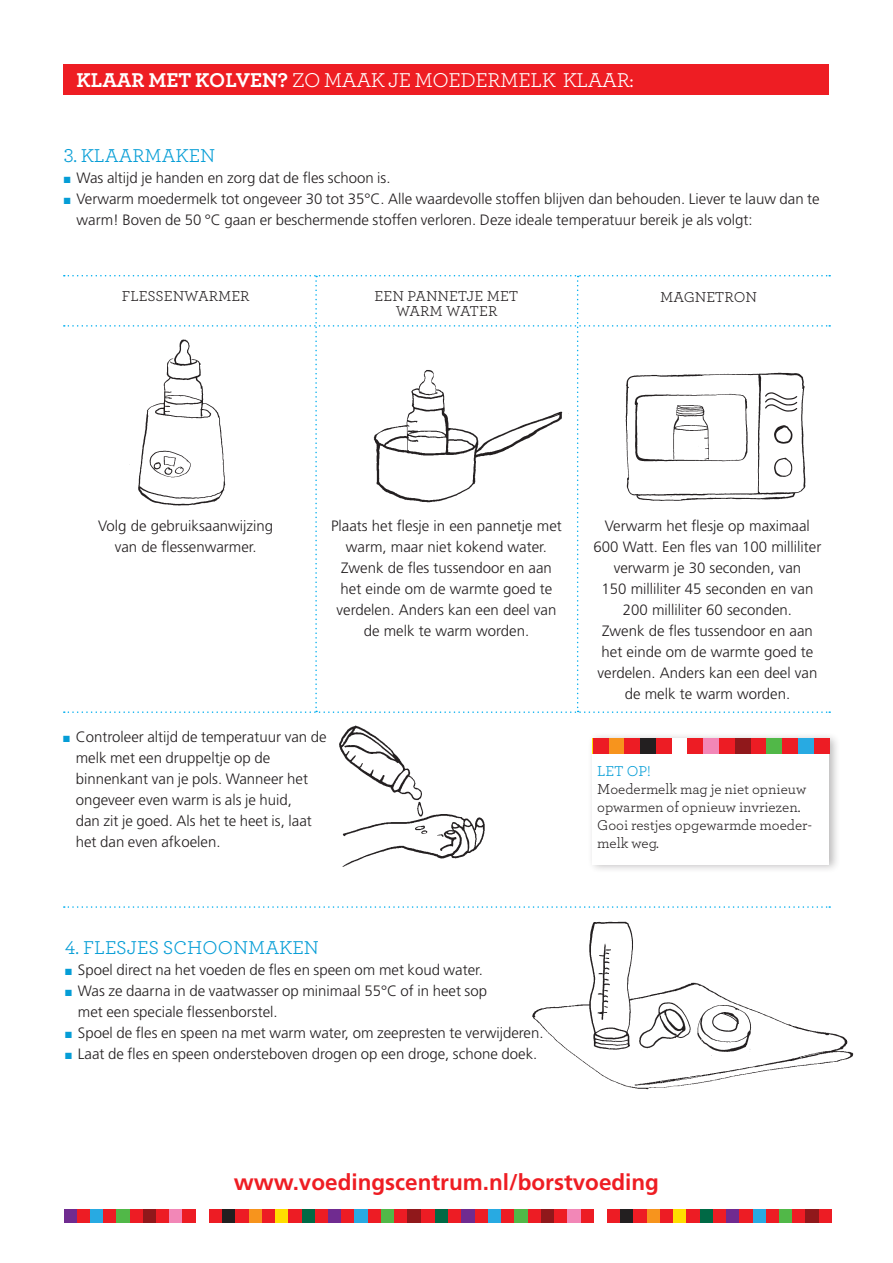
<style>
.page{position:relative;width:893px;height:1263px;background:#fff}
.page>*{position:absolute;margin:0;border:0;box-sizing:border-box;transform-origin:0 0}
.t1{font:700 22.5px "Frutiger";color:#ee1d23}
._01_vlag{font:21px "Archer";letter-spacing:-.02em;color:#fff}
.kopje_archer{font:19.5px "Archer";color:#059dd6}
._01_vlag-2{font:19.5px "Archer";color:#059dd6}
._01_vlag-3{font:300 15px/21px "Frutiger";color:#231f20}
.body_inspring{font:300 15px "Frutiger";color:#231f20}
._01_vlag-4{font:15px "Archer";color:#231f20}
.tussenkopje_archer_z{font:15px "Archer";color:#231f20}
._01_vlag-5{font:15px "Archer";color:#059dd6}
.s1{font-weight:700}
.s2{color:#059dd6}
</style>
<div class="page">
<div style="left:587px;top:731px;width:253px;height:143px;background:#231f20;opacity:.3"></div>
<div style="left:593px;top:739px;width:236px;height:126px;background:#fff"></div>
<div style="left:593px;top:738px;width:16px;height:16px;background:#ed1c24"></div>
<div style="left:609px;top:738px;width:15px;height:16px;background:#f7941d"></div>
<div style="left:624px;top:738px;width:16px;height:16px;background:#ed1c24"></div>
<div style="left:640px;top:738px;width:16px;height:16px;background:#231f20"></div>
<div style="left:656px;top:738px;width:16px;height:16px;background:#ed1c24"></div>
<div style="left:672px;top:738px;width:16px;height:16px;background:#fff"></div>
<div style="left:688px;top:738px;width:15px;height:16px;background:#ed1c24"></div>
<div style="left:703px;top:738px;width:16px;height:16px;background:#f287b7"></div>
<div style="left:719px;top:738px;width:16px;height:16px;background:#ed1c24"></div>
<div style="left:735px;top:738px;width:16px;height:16px;background:#90181b"></div>
<div style="left:751px;top:738px;width:15px;height:16px;background:#ed1c24"></div>
<div style="left:766px;top:738px;width:16px;height:16px;background:#51b848"></div>
<div style="left:782px;top:738px;width:16px;height:16px;background:#ed1c24"></div>
<div style="left:798px;top:738px;width:16px;height:16px;background:#28aae2"></div>
<div style="left:814px;top:738px;width:15px;height:16px;background:#ed1c24"></div>
<img style="left:339px;top:725px;width:146px;height:142px">
<svg style="left:64px;top:275px;width:766px;height:438px"></svg>
<img style="left:532px;top:921px;width:322px;height:169px">
<svg style="left:64px;top:906px;width:766px;height:2px"></svg>
<svg style="left:831px;top:1210px;width:1px;height:13px"></svg>
<div style="left:818px;top:1210px;width:13px;height:13px;background:#ed1c24"></div>
<div style="left:805px;top:1210px;width:13px;height:13px;background:#90181b"></div>
<div style="left:792px;top:1210px;width:13px;height:13px;background:#ed1c24"></div>
<div style="left:779px;top:1210px;width:13px;height:13px;background:#51b848"></div>
<div style="left:765px;top:1210px;width:14px;height:13px;background:#ed1c24"></div>
<div style="left:752px;top:1210px;width:13px;height:13px;background:#28aae2"></div>
<div style="left:739px;top:1210px;width:13px;height:13px;background:#ed1c24"></div>
<div style="left:726px;top:1210px;width:13px;height:13px;background:#702b90"></div>
<div style="left:712px;top:1210px;width:14px;height:13px;background:#ed1c24"></div>
<div style="left:699px;top:1210px;width:13px;height:13px;background:#006945"></div>
<div style="left:686px;top:1210px;width:13px;height:13px;background:#ed1c24"></div>
<div style="left:673px;top:1210px;width:13px;height:13px;background:#ffde00"></div>
<div style="left:659px;top:1210px;width:14px;height:13px;background:#ed1c24"></div>
<div style="left:646px;top:1210px;width:13px;height:13px;background:#f7941d"></div>
<div style="left:633px;top:1210px;width:13px;height:13px;background:#ed1c24"></div>
<div style="left:620px;top:1210px;width:13px;height:13px;background:#231f20"></div>
<div style="left:607px;top:1210px;width:13px;height:13px;background:#ed1c24"></div>
<div style="left:580px;top:1210px;width:13px;height:13px;background:#ed1c24"></div>
<div style="left:567px;top:1210px;width:13px;height:13px;background:#f287b7"></div>
<div style="left:554px;top:1210px;width:13px;height:13px;background:#ed1c24"></div>
<div style="left:540px;top:1210px;width:14px;height:13px;background:#90181b"></div>
<div style="left:527px;top:1210px;width:13px;height:13px;background:#ed1c24"></div>
<div style="left:514px;top:1210px;width:13px;height:13px;background:#51b848"></div>
<div style="left:501px;top:1210px;width:13px;height:13px;background:#ed1c24"></div>
<div style="left:487px;top:1210px;width:14px;height:13px;background:#28aae2"></div>
<div style="left:474px;top:1210px;width:13px;height:13px;background:#ed1c24"></div>
<div style="left:461px;top:1210px;width:13px;height:13px;background:#702b90"></div>
<div style="left:448px;top:1210px;width:13px;height:13px;background:#ed1c24"></div>
<div style="left:435px;top:1210px;width:13px;height:13px;background:#006945"></div>
<div style="left:423px;top:1210px;width:12px;height:13px;background:#ed1c24"></div>
<div style="left:420px;top:1210px;width:13px;height:13px;background:#ed1c24"></div>
<div style="left:407px;top:1210px;width:13px;height:13px;background:#90181b"></div>
<div style="left:394px;top:1210px;width:13px;height:13px;background:#ed1c24"></div>
<div style="left:381px;top:1210px;width:13px;height:13px;background:#51b848"></div>
<div style="left:367px;top:1210px;width:14px;height:13px;background:#ed1c24"></div>
<div style="left:354px;top:1210px;width:13px;height:13px;background:#28aae2"></div>
<div style="left:341px;top:1210px;width:13px;height:13px;background:#ed1c24"></div>
<div style="left:328px;top:1210px;width:13px;height:13px;background:#702b90"></div>
<div style="left:314px;top:1210px;width:14px;height:13px;background:#ed1c24"></div>
<div style="left:301px;top:1210px;width:13px;height:13px;background:#006945"></div>
<div style="left:288px;top:1210px;width:13px;height:13px;background:#ed1c24"></div>
<div style="left:275px;top:1210px;width:13px;height:13px;background:#ffde00"></div>
<div style="left:261px;top:1210px;width:14px;height:13px;background:#ed1c24"></div>
<div style="left:248px;top:1210px;width:13px;height:13px;background:#f7941d"></div>
<div style="left:235px;top:1210px;width:13px;height:13px;background:#ed1c24"></div>
<div style="left:222px;top:1210px;width:13px;height:13px;background:#231f20"></div>
<div style="left:209px;top:1210px;width:13px;height:13px;background:#ed1c24"></div>
<div style="left:182px;top:1210px;width:13px;height:13px;background:#ed1c24"></div>
<div style="left:169px;top:1210px;width:13px;height:13px;background:#f287b7"></div>
<div style="left:156px;top:1210px;width:13px;height:13px;background:#ed1c24"></div>
<div style="left:142px;top:1210px;width:14px;height:13px;background:#90181b"></div>
<div style="left:129px;top:1210px;width:13px;height:13px;background:#ed1c24"></div>
<div style="left:116px;top:1210px;width:13px;height:13px;background:#51b848"></div>
<div style="left:103px;top:1210px;width:13px;height:13px;background:#ed1c24"></div>
<div style="left:89px;top:1210px;width:14px;height:13px;background:#28aae2"></div>
<div style="left:76px;top:1210px;width:13px;height:13px;background:#ed1c24"></div>
<div style="left:64px;top:1210px;width:12px;height:13px;background:#702b90"></div>
<div style="left:64px;top:64px;width:765px;height:30px;background:#ee1d23"></div>
<p class="_01_vlag" style="left:77px;top:66px;width:559px"><span class="s1">KLAAR MET KOLVEN?</span> ZO MAAK JE MOEDERMELK KLAAR:</p>
<p class="_01_vlag-2" style="left:64px;top:142px;width:153px">3. KLAARMAKEN</p>
<p class="_01_vlag-3" style="left:64px;top:167px;width:328px"><span class="s2">■</span> Was altijd je handen en zorg dat de fles schoon is.</p>
<p class="_01_vlag-3" style="left:77px;top:188px;width:745px;text-indent:-13px"><span class="s2">■</span> Verwarm moedermelk tot ongeveer 30 tot 35°C. Alle waardevolle stoffen blijven dan behouden. Liever te lauw dan te warm! Boven de 50 °C gaan er beschermende stoffen verloren. Deze ideale temperatuur bereik je als volgt:</p>
<p class="tussenkopje_archer_z" style="left:122px;top:286px;width:129px">FLESSENWARMER</p>
<p class="_01_vlag-4" style="left:375px;top:286px;width:145px">EEN PANNETJE MET</p>
<p class="_01_vlag-4" style="left:396px;top:301px;width:103px">WARM WATER</p>
<p class="_01_vlag-4" style="left:660px;top:287px;width:98px">MAGNETRON</p>
<p class="_01_vlag-3" style="left:98px;top:515px;width:177px">Volg de gebruiksaanwijzing</p>
<p class="_01_vlag-3" style="left:115px;top:536px;width:143px">van de flessenwarmer.</p>
<p class="_01_vlag-3" style="left:331px;top:515px;width:232px;text-align:center">Plaats het flesje in een pannetje met warm, maar niet kokend water.</p>
<p class="_01_vlag-3" style="left:341px;top:557px;width:212px">Zwenk de fles tussendoor en aan</p>
<p class="_01_vlag-3" style="left:337px;top:578px;width:221px">het einde om de warmte goed te verdelen. Anders kan een deel van</p>
<p class="_01_vlag-3" style="left:364px;top:620px;width:167px">de melk te warm worden.</p>
<p class="_01_vlag-3" style="left:76px;top:726px;width:252px;text-indent:-13px"><span class="s2">■</span> Controleer altijd de temperatuur van de melk met een druppeltje op de binnenkant van je pols. Wanneer het ongeveer even warm is als je huid,<br>dan zit je goed. Als het te heet is, laat het dan even afkoelen.</p>
<p class="_01_vlag-3" style="left:594px;top:515px;width:229px;text-align:center">Verwarm het flesje op maximaal<br>600 Watt. Een fles van 100 milliliter verwarm je 30 seconden, van<br>150 milliliter 45 seconden en van<br>200 milliliter 60 seconden.</p>
<p class="_01_vlag-3" style="left:602px;top:620px;width:212px">Zwenk de fles tussendoor en aan</p>
<p class="_01_vlag-3" style="left:598px;top:641px;width:221px">het einde om de warmte goed te verdelen. Anders kan een deel van</p>
<p class="_01_vlag-3" style="left:625px;top:683px;width:167px">de melk te warm worden.</p>
<p class="_01_vlag-5" style="left:597px;top:761px;width:55px">LET OP!</p>
<p class="_01_vlag-4" style="left:597px;top:779px;width:210px">Moedermelk mag je niet opnieuw</p>
<p class="_01_vlag-4" style="left:597px;top:797px;width:205px">opwarmen of opnieuw invriezen.</p>
<p class="_01_vlag-4" style="left:597px;top:815px;width:216px">Gooi restjes opgewarmde moeder-</p>
<p class="_01_vlag-4" style="left:597px;top:833px;width:63px">melk weg.</p>
<p class="kopje_archer" style="left:65px;top:934px;width:255px">4. FLESJES SCHOONMAKEN</p>
<p class="body_inspring" style="left:65px;top:961px;width:419px"><span class="s2">■</span> Spoel direct na het voeden de fles en speen om met koud water.</p>
<p class="body_inspring" style="left:65px;top:982px;width:423px"><span class="s2">■</span> Was ze daarna in de vaatwasser op minimaal 55°C of in heet sop</p>
<p class="body_inspring" style="left:78px;top:1003px;width:201px">met een speciale flessenborstel.</p>
<p class="body_inspring" style="left:65px;top:1024px;width:480px"><span class="s2">■</span> Spoel de fles en speen na met warm water, om zeepresten te verwijderen.</p>
<p class="body_inspring" style="left:65px;top:1045px;width:474px"><span class="s2">■</span> Laat de fles en speen ondersteboven drogen op een droge, schone doek.</p>
<p class="t1" style="left:234px;top:1169px;width:427px">www.voedingscentrum.nl/borstvoeding</p>
</div>
